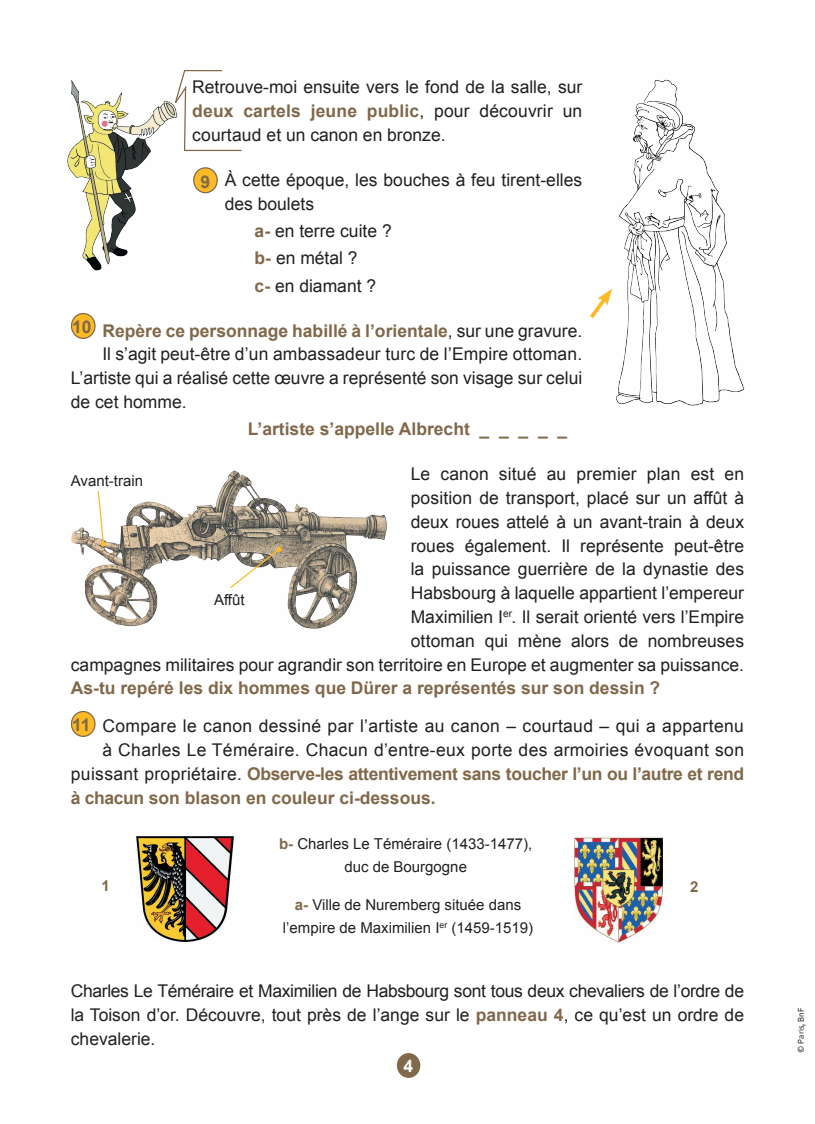
<style>
.page{position:relative;width:815px;height:1124px;background:#fff}
.page>*{position:absolute;margin:0;border:0;box-sizing:border-box;transform-origin:0 0}
.t1{font:17.5px/23.8px "Arial";color:#231f20;text-align:justify}
.t2{font:700 17.5px "Arial";color:#81684a}
.t3{font:17.5px "Arial";letter-spacing:.02em;color:#231f20}
.t4{font:700 17.5px "Arial";letter-spacing:-.02em;color:#81684a}
.t5{font:700 17.5px "Arial";color:#fff}
.t6{font:15px/23.8px "Arial";color:#231f20;text-align:center}
.t7{font:700 15px "Arial";color:#81684a}
.t8{font:8.75px "Corbel";color:#231f20}
.s1{font-weight:700;color:#81684a}
.s2{font-weight:400;color:#231f20}
</style>
<div class="page">
<div style="left:397px;top:1052px;width:23px;height:25px;background:#81694c;border-radius:50%"></div>
<img style="left:67px;top:80px;width:107px;height:191px">
<img style="left:616px;top:79px;width:129px;height:327px">
<div style="left:194px;top:168px;width:23px;height:25px;background:#fcba27;border-radius:50%"></div>
<div style="left:193px;top:167px;width:25px;height:26px;border:1px solid #81694c;border-radius:50%"></div>
<svg style="left:590px;top:289px;width:22px;height:29px"></svg>
<div style="left:71px;top:313px;width:24px;height:25px;background:#fcba27;border-radius:50%"></div>
<div style="left:71px;top:313px;width:25px;height:26px;border:1px solid #81694c;border-radius:50%"></div>
<div style="left:71px;top:711px;width:24px;height:25px;background:#fcba27;border-radius:50%"></div>
<div style="left:71px;top:710px;width:25px;height:26px;border:1px solid #81694c;border-radius:50%"></div>
<hr style="left:184px;top:70px;width:38px;height:1px;background:#81684a">
<svg style="left:174px;top:70px;width:14px;height:81px"></svg>
<hr style="left:185px;top:150px;width:57px;height:1px;background:#81684a">
<img style="left:71px;top:470px;width:316px;height:159px">
<svg style="left:97px;top:489px;width:9px;height:57px"></svg>
<svg style="left:229px;top:546px;width:53px;height:43px"></svg>
<img style="left:136px;top:836px;width:97px;height:104px">
<img style="left:574px;top:836px;width:89px;height:106px">
<p class="t1" style="left:192px;top:76px;width:392px">Retrouve-moi ensuite vers le fond de la salle, sur <span class="s1">deux cartels jeune public</span>, pour découvrir un courtaud et un canon en bronze.</p>
<p class="t1" style="left:225px;top:168px;width:359px">À cette époque, les bouches à feu tirent-elles des boulets</p>
<p class="t1" style="left:255px;top:217px;width:139px;line-height:27.2px;text-align:left"><span class="s1">a-</span> en terre cuite ? <span class="s1">b-</span> en métal ?<br><span class="s1">c-</span> en diamant ?</p>
<p class="t2" style="left:102px;top:319px;width:481px">Repère ce personnage habillé à l’orientale<span class="s2">, sur une gravure.</span></p>
<p class="t1" style="left:102px;top:342px;width:481px">Il s’agit peut-être d’un ambassadeur turc de l’Empire ottoman.</p>
<p class="t1" style="left:71px;top:366px;width:513px">L’artiste qui a réalisé cette œuvre a représenté son visage sur celui</p>
<p class="t1" style="left:71px;top:390px;width:117px">de cet homme.</p>
<p class="t2" style="left:248px;top:417px;width:321px">L’artiste s’appelle Albrecht _ _ _ _ _</p>
<p class="t1" style="left:71px;top:462px;width:675px;text-align:right">Le canon situé au premier plan est en<br>position de transport, placé sur un affût à<br>deux roues attelé à un avant-train à deux<br>roues également. Il représente peut-être<br>la puissance guerrière de la dynastie des<br>Habsbourg à laquelle appartient l’empereur<br>Maximilien I<sup>er</sup>. Il serait orienté vers l’Empire<br>ottoman qui mène alors de nombreuses<br>campagnes militaires pour agrandir son territoire en Europe et augmenter sa puissance.</p>
<p class="t2" style="left:71px;top:676px;width:591px">As-tu repéré les dix hommes que Dürer a représentés sur son dessin ?</p>
<p class="t3" style="left:102px;top:714px;width:643px">Compare le canon dessiné par l’artiste au canon – courtaud – qui a appartenu</p>
<p class="t3" style="left:102px;top:738px;width:643px">à Charles Le Téméraire. Chacun d’entre-eux porte des armoiries évoquant son</p>
<p class="t4" style="left:71px;top:762px;width:675px"><span class="s2">puissant propriétaire.</span> Observe-les attentivement sans toucher l’un ou l’autre et rend</p>
<p class="t2" style="left:71px;top:785px;width:366px">à chacun son blason en couleur ci-dessous.</p>
<p class="t2" style="left:200px;top:170px;width:11px">9</p>
<p class="t2" style="left:72px;top:315px;width:21px">10</p>
<p class="t6" style="left:71px;top:469px;width:74px">Avant-train</p>
<p class="t6" style="left:214px;top:587px;width:32px">Affût</p>
<p class="t2" style="left:72px;top:713px;width:20px">11</p>
<p class="t6" style="left:279px;top:831px;width:255px"><span class="s1">b-</span> Charles Le Téméraire (1433-1477), duc de Bourgogne</p>
<p class="t7" style="left:102px;top:875px;width:10px">1</p>
<p class="t7" style="left:690px;top:877px;width:10px">2</p>
<p class="t6" style="left:283px;top:892px;width:252px"><span class="s1">a-</span> Ville de Nuremberg située dans l’empire de Maximilien I<sup>er</sup> (1459-1519)</p>
<p class="t1" style="left:71px;top:979px;width:675px">Charles Le Téméraire et Maximilien de Habsbourg sont tous deux chevaliers de l’ordre de la Toison d’or. Découvre, tout près de l’ange sur le <span class="s1">panneau 4</span>, ce qu’est un ordre de chevalerie.</p>
<p class="t5" style="left:404px;top:1053px;width:11px">4</p>
<p class="t8" style="left:795px;top:1052px;width:46px;rotate:-90deg">© Paris, BnF</p>
</div>
